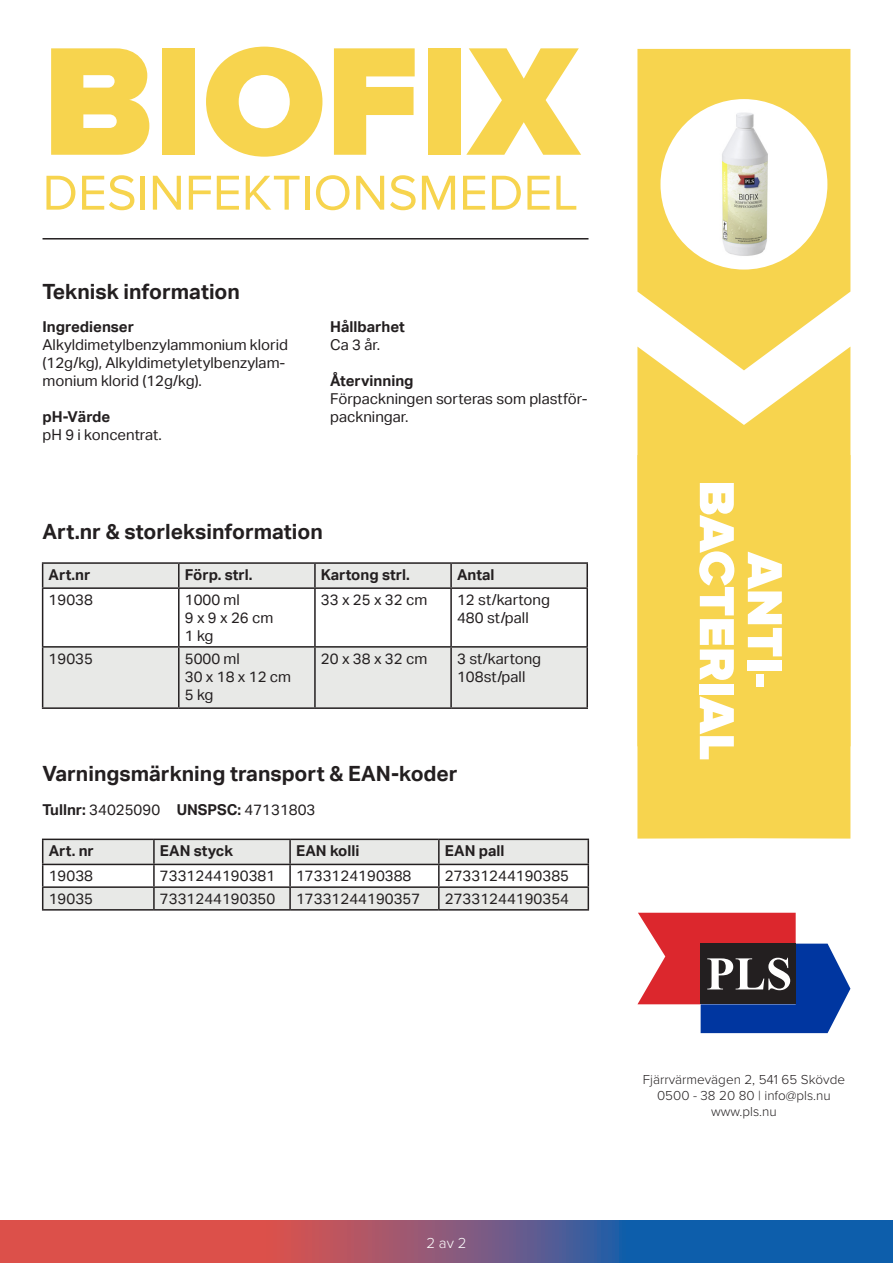
<style>
.page{position:relative;width:893px;height:1263px;background:#fff}
.page>*{position:absolute;margin:0;border:0;box-sizing:border-box;transform-origin:0 0}
.t1{font:900 159.45px "Proxima Nova";color:#f7d44e}
.t2{font:900 51px "Proxima Nova";color:#fff}
.t3{font:50.85px "Proxima Nova";color:#f7d44e}
.t4{font:700 21px "Aktiv Grotesk";color:#231f20}
.t5{font:15px/18px "Aktiv Grotesk";color:#231f20}
.t6{font:700 15px "Aktiv Grotesk";color:#231f20}
.t7{font:300 15px "Proxima Nova";color:#fff}
.t8{font:300 13.5px "Proxima Nova";color:#231f20}
.s1{font-weight:700}
</style>
<div class="page">
<svg style="left:637px;top:49px;width:213px;height:298px;background:#f7d860"></svg>
<div style="left:660px;top:99px;width:167px;height:171px;background:#fff;border-radius:50%"></div>
<svg style="left:0;top:1220px;width:893px;height:43px;background:#7b577a"></svg>
<div style="left:43px;top:648px;width:543px;height:59px;background:#e8e9e7"></div>
<hr style="left:42px;top:562px;width:137px;height:2px;background:#231f20">
<div style="left:42px;top:563px;width:544px;height:24px;background:#e8e9e7"></div>
<hr style="left:179px;top:562px;width:136px;height:2px;background:#231f20">
<hr style="left:178px;top:564px;width:2px;height:23px;background:#231f20">
<hr style="left:315px;top:562px;width:136px;height:2px;background:#231f20">
<hr style="left:314px;top:564px;width:2px;height:23px;background:#231f20">
<hr style="left:451px;top:562px;width:137px;height:2px;background:#231f20">
<hr style="left:450px;top:564px;width:2px;height:23px;background:#231f20">
<hr style="left:586px;top:564px;width:2px;height:23px;background:#231f20">
<hr style="left:42px;top:587px;width:137px;height:2px;background:#231f20">
<hr style="left:42px;top:589px;width:1px;height:57px;background:#231f20">
<hr style="left:179px;top:587px;width:136px;height:2px;background:#231f20">
<hr style="left:178px;top:589px;width:2px;height:57px;background:#231f20">
<hr style="left:315px;top:587px;width:136px;height:2px;background:#231f20">
<hr style="left:314px;top:589px;width:2px;height:57px;background:#231f20">
<hr style="left:451px;top:587px;width:137px;height:2px;background:#231f20">
<hr style="left:450px;top:589px;width:2px;height:57px;background:#231f20">
<hr style="left:586px;top:589px;width:2px;height:57px;background:#231f20">
<hr style="left:42px;top:646px;width:137px;height:2px;background:#231f20">
<hr style="left:42px;top:648px;width:1px;height:59px;background:#231f20">
<hr style="left:179px;top:646px;width:136px;height:2px;background:#231f20">
<hr style="left:178px;top:648px;width:2px;height:59px;background:#231f20">
<hr style="left:315px;top:646px;width:136px;height:2px;background:#231f20">
<hr style="left:314px;top:648px;width:2px;height:59px;background:#231f20">
<hr style="left:451px;top:646px;width:137px;height:2px;background:#231f20">
<hr style="left:450px;top:648px;width:2px;height:59px;background:#231f20">
<hr style="left:586px;top:648px;width:2px;height:59px;background:#231f20">
<hr style="left:42px;top:707px;width:137px;height:2px;background:#231f20">
<hr style="left:179px;top:707px;width:136px;height:2px;background:#231f20">
<hr style="left:315px;top:707px;width:136px;height:2px;background:#231f20">
<hr style="left:451px;top:707px;width:137px;height:2px;background:#231f20">
<hr style="left:42px;top:838px;width:112px;height:2px;background:#231f20">
<hr style="left:154px;top:838px;width:136px;height:2px;background:#231f20">
<hr style="left:290px;top:838px;width:149px;height:2px;background:#231f20">
<hr style="left:439px;top:838px;width:150px;height:2px;background:#231f20">
<svg style="left:42px;top:839px;width:547px;height:70px"></svg>
<hr style="left:42px;top:909px;width:112px;height:1px;background:#231f20">
<hr style="left:154px;top:909px;width:136px;height:1px;background:#231f20">
<hr style="left:290px;top:909px;width:149px;height:1px;background:#231f20">
<hr style="left:439px;top:909px;width:150px;height:1px;background:#231f20">
<svg style="left:637px;top:913px;width:213px;height:120px"></svg>
<svg style="left:637px;top:347px;width:213px;height:108px;fill:#f7d44e"></svg>
<div style="left:637px;top:455px;width:213px;height:383px;background:#f7d44e"></div>
<hr style="left:43px;top:238px;width:545px;height:1px;background:#231f20">
<img style="left:722px;top:112px;width:46px;height:144px">
<p class="t1" style="left:43px;top:10px;width:537px">BIOFIX</p>
<p class="t3" style="left:43px;top:164px;width:537px">DESINFEKTIONSMEDEL</p>
<p class="t4" style="left:43px;top:280px;width:199px">Teknisk information</p>
<p class="t6" style="left:43px;top:318px;width:93px">Ingredienser</p>
<p class="t5" style="left:43px;top:336px;width:247px">Alkyldimetylbenzylammonium klorid (12g/kg), Alkyldimetyletylbenzylam&shy;monium klorid (12g/kg).</p>
<p class="t6" style="left:43px;top:408px;width:69px">pH-Värde</p>
<p class="t5" style="left:43px;top:426px;width:121px">pH 9 i koncentrat.</p>
<p class="t6" style="left:330px;top:318px;width:76px">Hållbarhet</p>
<p class="t5" style="left:330px;top:336px;width:52px">Ca 3 år.</p>
<p class="t6" style="left:330px;top:372px;width:85px">Återvinning</p>
<p class="t5" style="left:330px;top:390px;width:259px">Förpackningen sorteras som plastför&shy;packningar.</p>
<p class="t4" style="left:43px;top:519px;width:282px">Art.nr &amp; storleksinformation</p>
<p class="t6" style="left:49px;top:566px;width:43px">Art.nr</p>
<p class="t6" style="left:185px;top:566px;width:69px">Förp. strl.</p>
<p class="t6" style="left:321px;top:566px;width:90px">Kartong strl.</p>
<p class="t6" style="left:457px;top:566px;width:39px">Antal</p>
<p class="t5" style="left:49px;top:591px;width:46px">19038</p>
<p class="t5" style="left:185px;top:591px;width:57px">1000 ml</p>
<p class="t5" style="left:185px;top:609px;width:90px">9 x 9 x 26 cm</p>
<p class="t5" style="left:185px;top:627px;width:30px">1 kg</p>
<p class="t5" style="left:321px;top:591px;width:108px">33 x 25 x 32 cm</p>
<p class="t5" style="left:457px;top:591px;width:94px">12 st/kartong</p>
<p class="t5" style="left:457px;top:609px;width:73px">480 st/pall</p>
<p class="t5" style="left:49px;top:649px;width:46px">19035</p>
<p class="t5" style="left:185px;top:649px;width:57px">5000 ml</p>
<p class="t5" style="left:185px;top:667px;width:108px">30 x 18 x 12 cm</p>
<p class="t5" style="left:185px;top:685px;width:30px">5 kg</p>
<p class="t5" style="left:321px;top:649px;width:108px">20 x 38 x 32 cm</p>
<p class="t5" style="left:457px;top:649px;width:86px">3 st/kartong</p>
<p class="t5" style="left:457px;top:667px;width:70px">108st/pall</p>
<p class="t4" style="left:42px;top:761px;width:417px">Varningsmärkning transport &amp; EAN-koder</p>
<p class="t5" style="left:42px;top:800px;width:119px"><span class="s1">Tullnr:</span> 34025090</p>
<p class="t5" style="left:177px;top:800px;width:140px"><span class="s1">UNSPSC:</span> 47131803</p>
<p class="t6" style="left:49px;top:842px;width:47px">Art. nr</p>
<p class="t6" style="left:160px;top:842px;width:75px">EAN styck</p>
<p class="t6" style="left:296px;top:842px;width:65px">EAN kolli</p>
<p class="t6" style="left:445px;top:842px;width:61px">EAN pall</p>
<p class="t5" style="left:49px;top:867px;width:46px">19038</p>
<p class="t5" style="left:160px;top:867px;width:117px">7331244190381</p>
<p class="t5" style="left:296px;top:867px;width:117px">1733124190388</p>
<p class="t5" style="left:445px;top:867px;width:126px">27331244190385</p>
<p class="t5" style="left:49px;top:890px;width:46px">19035</p>
<p class="t5" style="left:160px;top:890px;width:117px">7331244190350</p>
<p class="t5" style="left:296px;top:890px;width:126px">17331244190357</p>
<p class="t5" style="left:445px;top:890px;width:126px">27331244190354</p>
<p class="t2" style="left:746px;top:480px;width:282px;rotate:90deg">BACTERIAL</p>
<p class="t2" style="left:794px;top:552px;width:137px;rotate:90deg">ANTI-</p>
<p class="t7" style="left:426px;top:1231px;width:42px">2 av 2</p>
<p class="t8" style="left:643px;top:1069px;width:204px">Fjärrvärmevägen 2, 541 65 Skövde</p>
<p class="t8" style="left:657px;top:1086px;width:175px">0500 - 38 20 80 | info@pls.nu</p>
<p class="t8" style="left:711px;top:1102px;width:67px">www.pls.nu</p>
</div>
